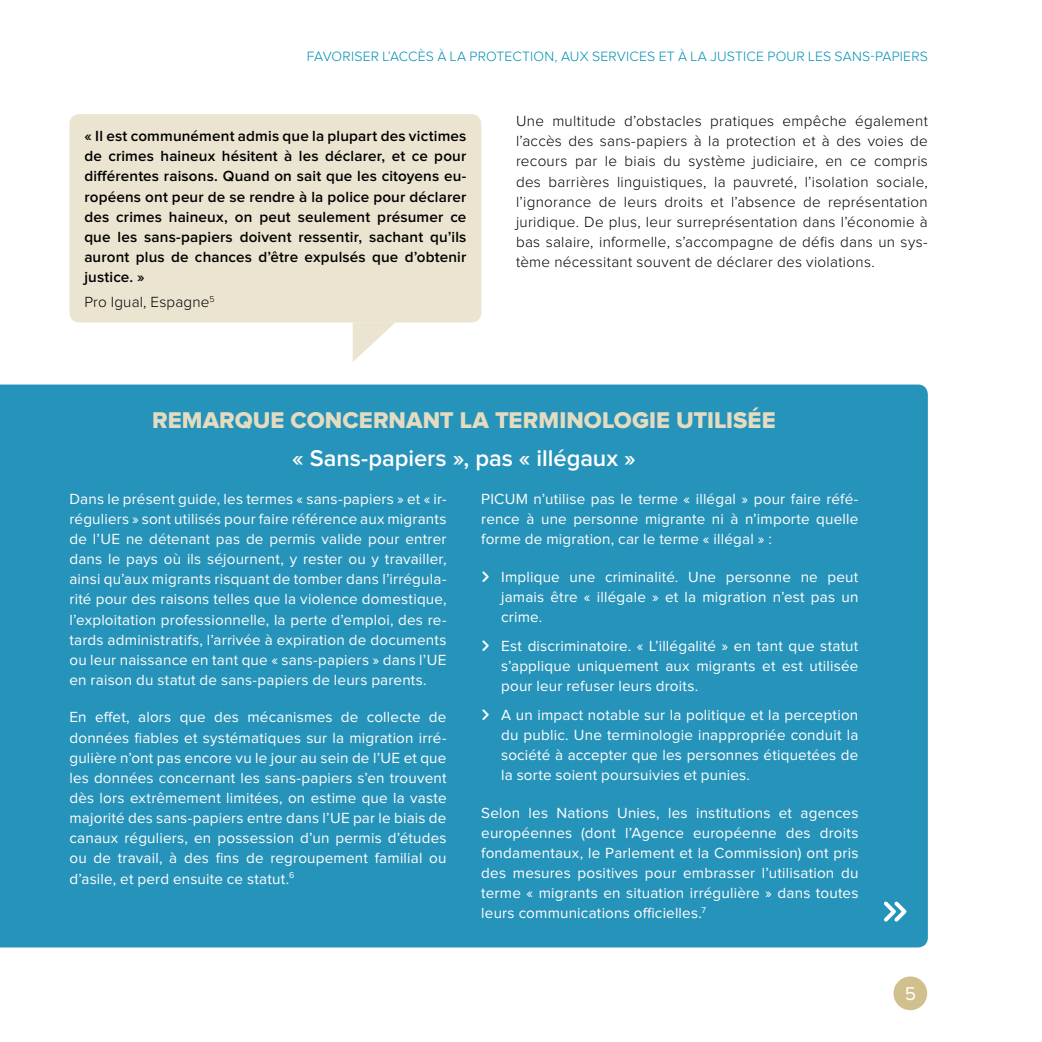
<style>
.page{position:relative;width:1042px;height:1042px;background:#fff}
.page>*{position:absolute;margin:0;border:0;box-sizing:border-box;transform-origin:0 0}
.t1{font:23.62px "Proxima Nova Extrabld";color:#e4dcc1}
.t2{font:600 23.62px "Proxima Nova";color:#fff}
.t3{font:19.25px "Proxima Nova";color:#fff}
.t4{font:15.22px/20.1px "Proxima Nova";letter-spacing:.015em;color:#fff;text-align:justify}
.t5{font:300 15.22px/20.1px "Proxima Nova";letter-spacing:.02em;color:#000;text-align:justify}
.t6{font:600 15.22px/20.1px "Proxima Nova";letter-spacing:.01em;color:#000;text-align:justify}
.t7{font:300 14px "Proxima Nova";letter-spacing:.01em;color:#0092b3}
.s1{font-family:"Quicksand";font-weight:700}
</style>
<div class="page">
<div style="left:893px;top:976px;width:34px;height:34px;background:#cfc08e;border-radius:50%"></div>
<div style="left:69px;top:114px;width:412px;height:208px;background:#ebe4d1;border-radius:10px"></div>
<svg style="left:353px;top:322px;width:42px;height:40px"></svg>
<div style="left:0;top:384px;width:928px;height:563px;background:#2693ba"></div>
<svg style="left:880px;top:898px;width:30px;height:27px"></svg>
<p class="t7" style="left:307px;top:48px;width:622px">FAVORISER L’ACCÈS À LA PROTECTION, AUX SERVICES ET À LA JUSTICE POUR LES SANS-PAPIERS</p>
<p class="t6" style="left:84px;top:126px;width:383px">« Il est communément admis que la plupart des victimes de crimes haineux hésitent à les déclarer, et ce pour différentes raisons. Quand on sait que les citoyens eu&shy;ropéens ont peur de se rendre à la police pour déclarer des crimes haineux, on peut seulement présumer ce que les sans-papiers doivent ressentir, sachant qu’ils auront plus de chances d’être expulsés que d’obtenir justice. »</p>
<p class="t5" style="left:84px;top:292px;width:132px">Pro Igual, Espagne<sup>5</sup></p>
<p class="t5" style="left:516px;top:111px;width:413px">Une multitude d’obstacles pratiques empêche également l’accès des sans-papiers à la protection et à des voies de recours par le biais du système judiciaire, en ce compris des barrières linguistiques, la pauvreté, l’isolation sociale, l’ignorance de leurs droits et l’absence de représentation juridique. De plus, leur surreprésentation dans l’économie à bas salaire, informelle, s’accompagne de défis dans un sys&shy;tème nécessitant souvent de déclarer des violations.</p>
<h1 class="t1" style="left:152px;top:406px;width:625px">REMARQUE CONCERNANT LA TERMINOLOGIE UTILISÉE</h1>
<h1 class="t2" style="left:292px;top:445px;width:345px">« Sans-papiers », pas « illégaux »</h1>
<p class="t4" style="left:69px;top:489px;width:379px">Dans le présent guide, les termes « sans-papiers » et « ir&shy;réguliers » sont utilisés pour faire référence aux migrants de l’UE ne détenant pas de permis valide pour entrer dans le pays où ils séjournent, y rester ou y travailler, ainsi qu’aux migrants risquant de tomber dans l’irrégula&shy;rité pour des raisons telles que la violence domestique, l’exploitation professionnelle, la perte d’emploi, des re&shy;tards administratifs, l’arrivée à expiration de documents ou leur naissance en tant que « sans-papiers » dans l’UE en raison du statut de sans-papiers de leurs parents.</p>
<p class="t4" style="left:69px;top:708px;width:379px">En effet, alors que des mécanismes de collecte de données fiables et systématiques sur la migration irré&shy;gulière n’ont pas encore vu le jour au sein de l’UE et que les données concernant les sans-papiers s’en trouvent dès lors extrêmement limitées, on estime que la vaste majorité des sans-papiers entre dans l’UE par le biais de canaux réguliers, en possession d’un permis d’études ou de travail, à des fins de regroupement familial ou d’asile, et perd ensuite ce statut.<sup>6</sup></p>
<p class="t4" style="left:481px;top:489px;width:379px">PICUM n’utilise pas le terme « illégal » pour faire réfé&shy;rence à une personne migrante ni à n’importe quelle forme de migration, car le terme « illégal » :</p>
<p class="t4" style="left:501px;top:567px;width:359px;text-indent:-20px"><span class="s1">&gt;</span> Implique une criminalité. Une personne ne peut jamais être « illégale » et la migration n’est pas un crime.</p>
<p class="t4" style="left:501px;top:636px;width:359px;text-indent:-20px"><span class="s1">&gt;</span> Est discriminatoire. « L’illégalité » en tant que statut s’applique uniquement aux migrants et est utilisée pour leur refuser leurs droits.</p>
<p class="t4" style="left:501px;top:705px;width:359px;text-indent:-20px"><span class="s1">&gt;</span> A un impact notable sur la politique et la perception du public. Une terminologie inappropriée conduit la société à accepter que les personnes étiquetées de la sorte soient poursuivies et punies.</p>
<p class="t4" style="left:481px;top:803px;width:379px">Selon les Nations Unies, les institutions et agences européennes (dont l’Agence européenne des droits fondamentaux, le Parlement et la Commission) ont pris des mesures positives pour embrasser l’utilisation du terme « migrants en situation irrégulière » dans toutes leurs communications officielles.<sup>7</sup></p>
<p class="t3" style="left:904px;top:982px;width:13px">5</p>
</div>
